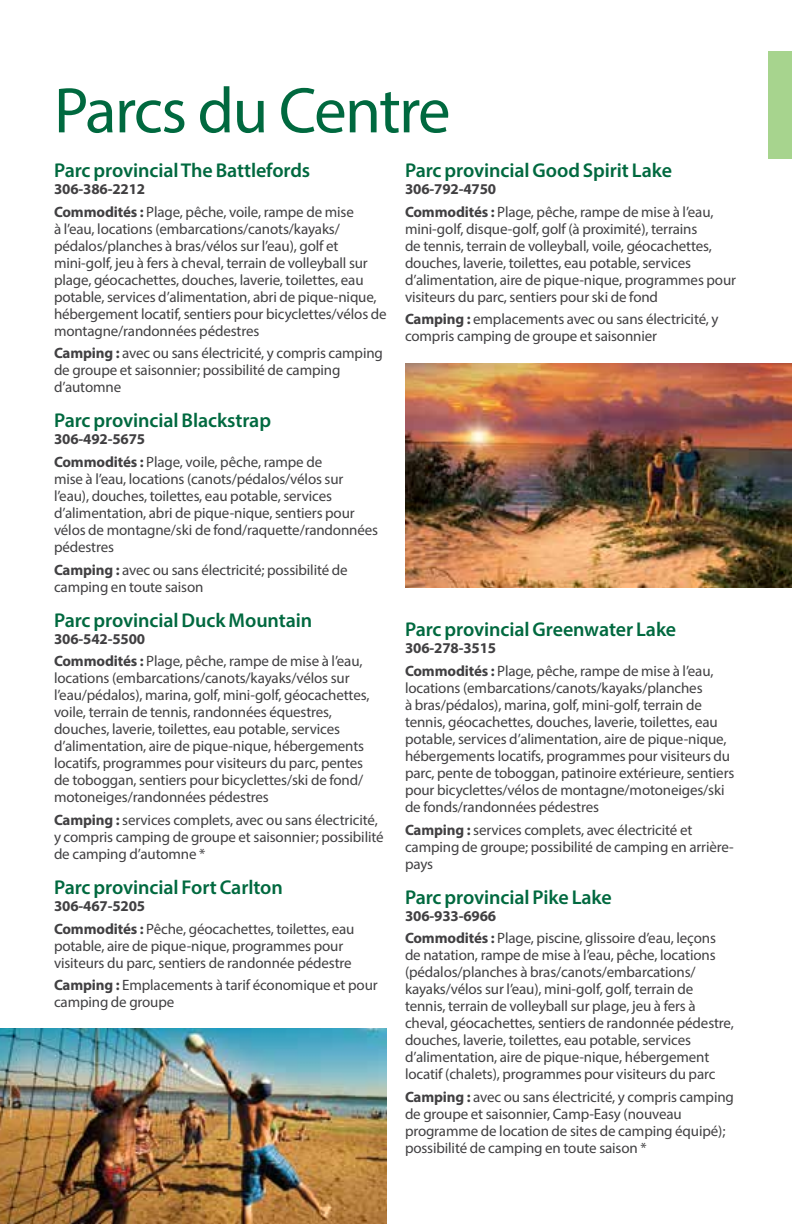
<style>
.page{position:relative;width:792px;height:1224px;background:#fff}
.page>*{position:absolute;margin:0;border:0;box-sizing:border-box;transform-origin:0 0}
.t1{font:65px "Myriad Pro";letter-spacing:-.025em;color:#00693f}
.t2{font:600 20px "Myriad Pro";letter-spacing:-.005em;color:#00693f}
.t3{font:15px/17px "Myriad Pro";letter-spacing:-.01em;color:#414042}
.s1{font-weight:700}
</style>
<div class="page">
<div style="left:769px;top:51px;width:23px;height:107px;background:#a7d48e"></div>
<img style="left:405px;top:363px;width:387px;height:225px">
<img style="left:0;top:1029px;width:387px;height:195px">
<h1 class="t1" style="left:54px;top:70px;width:398px">Parcs du Centre</h1>
<h2 class="t2" style="left:54px;top:158px;width:258px">Parc provincial The Battlefords</h2>
<p class="t3" style="left:54px;top:177px;width:301px;line-height:22.8px"><span class="s1">306-386-2212<br>Commodités :</span> Plage, pêche, voile, rampe de mise</p>
<p class="t3" style="left:54px;top:220px;width:334px">à l’eau, locations (embarcations/canots/kayaks/ pédalos/planches à bras/vélos sur l’eau), golf et mini-golf, jeu à fers à cheval, terrain de volleyball sur plage, géocachettes, douches, laverie, toilettes, eau potable, services d’alimentation, abri de pique-nique, hébergement locatif, sentiers pour bicyclettes/vélos de montagne/randonnées pédestres</p>
<p class="t3" style="left:54px;top:345px;width:331px"><span class="s1">Camping :</span> avec ou sans électricité, y compris camping de groupe et saisonnier; possibilité de camping d’automne</p>
<h2 class="t2" style="left:54px;top:408px;width:219px">Parc provincial Blackstrap</h2>
<p class="t3" style="left:54px;top:428px;width:270px;line-height:22.8px"><span class="s1">306-492-5675<br>Commodités :</span> Plage, voile, pêche, rampe de</p>
<p class="t3" style="left:54px;top:470px;width:326px">mise à l’eau, locations (canots/pédalos/vélos sur l’eau), douches, toilettes, eau potable, services d’alimentation, abri de pique-nique, sentiers pour vélos de montagne/ski de fond/raquette/randonnées pédestres</p>
<p class="t3" style="left:54px;top:561px;width:295px"><span class="s1">Camping :</span> avec ou sans électricité; possibilité de camping en toute saison</p>
<h2 class="t2" style="left:54px;top:607px;width:260px">Parc provincial Duck Mountain</h2>
<p class="t3" style="left:54px;top:627px;width:310px;line-height:22.8px"><span class="s1">306-542-5500<br>Commodités :</span> Plage, pêche, rampe de mise à l’eau,</p>
<p class="t3" style="left:54px;top:670px;width:317px">locations (embarcations/canots/kayaks/vélos sur l’eau/pédalos), marina, golf, mini-golf, géocachettes, voile, terrain de tennis, randonnées équestres, douches, laverie, toilettes, eau potable, services d’alimentation, aire de pique-nique, hébergements locatifs, programmes pour visiteurs du parc, pentes de toboggan, sentiers pour bicyclettes/ski de fond/ motoneiges/randonnées pédestres</p>
<p class="t3" style="left:54px;top:811px;width:331px"><span class="s1">Camping :</span> services complets, avec ou sans électricité, y compris camping de groupe et saisonnier; possibilité de camping d’automne *</p>
<h2 class="t2" style="left:54px;top:874px;width:230px">Parc provincial Fort Carlton</h2>
<p class="t3" style="left:54px;top:894px;width:302px;line-height:22.8px"><span class="s1">306-467-5205<br>Commodités :</span> Pêche, géocachettes, toilettes, eau</p>
<p class="t3" style="left:54px;top:937px;width:299px">potable, aire de pique-nique, programmes pour visiteurs du parc, sentiers de randonnée pédestre</p>
<p class="t3" style="left:54px;top:977px;width:325px"><span class="s1">Camping :</span> Emplacements à tarif économique et pour camping de groupe</p>
<h2 class="t2" style="left:405px;top:158px;width:269px">Parc provincial Good Spirit Lake</h2>
<p class="t3" style="left:405px;top:177px;width:310px;line-height:22.8px"><span class="s1">306-792-4750<br>Commodités :</span> Plage, pêche, rampe de mise à l’eau,</p>
<p class="t3" style="left:405px;top:220px;width:333px">mini-golf, disque-golf, golf (à proximité), terrains<br>de tennis, terrain de volleyball, voile, géocachettes, douches, laverie, toilettes, eau potable, services d’alimentation, aire de pique-nique, programmes pour visiteurs du parc, sentiers pour ski de fond</p>
<p class="t3" style="left:405px;top:311px;width:315px"><span class="s1">Camping :</span> emplacements avec ou sans électricité, y compris camping de groupe et saisonnier</p>
<h2 class="t2" style="left:405px;top:617px;width:273px">Parc provincial Greenwater Lake</h2>
<p class="t3" style="left:405px;top:637px;width:310px;line-height:22.8px"><span class="s1">306-278-3515<br>Commodités :</span> Plage, pêche, rampe de mise à l’eau,</p>
<p class="t3" style="left:405px;top:679px;width:331px">locations (embarcations/canots/kayaks/planches<br>à bras/pédalos), marina, golf, mini-golf, terrain de tennis, géocachettes, douches, laverie, toilettes, eau potable, services d’alimentation, aire de pique-nique, hébergements locatifs, programmes pour visiteurs du parc, pente de toboggan, patinoire extérieure, sentiers pour bicyclettes/vélos de montagne/motoneiges/ski de fonds/randonnées pédestres</p>
<p class="t3" style="left:405px;top:821px;width:330px"><span class="s1">Camping :</span> services complets, avec électricité et camping de groupe; possibilité de camping en arrière&shy;pays</p>
<h2 class="t2" style="left:405px;top:884px;width:208px">Parc provincial Pike Lake</h2>
<p class="t3" style="left:405px;top:904px;width:312px;line-height:22.8px"><span class="s1">306-933-6966<br>Commodités :</span> Plage, piscine, glissoire d’eau, leçons</p>
<p class="t3" style="left:405px;top:947px;width:330px">de natation, rampe de mise à l’eau, pêche, locations (pédalos/planches à bras/canots/embarcations/ kayaks/vélos sur l’eau), mini-golf, golf, terrain de tennis, terrain de volleyball sur plage, jeu à fers à cheval, géocachettes, sentiers de randonnée pédestre, douches, laverie, toilettes, eau potable, services d’alimentation, aire de pique-nique, hébergement locatif (chalets), programmes pour visiteurs du parc</p>
<p class="t3" style="left:405px;top:1088px;width:331px"><span class="s1">Camping :</span> avec ou sans électricité, y compris camping de groupe et saisonnier, Camp-Easy (nouveau programme de location de sites de camping équipé); possibilité de camping en toute saison *</p>
</div>
